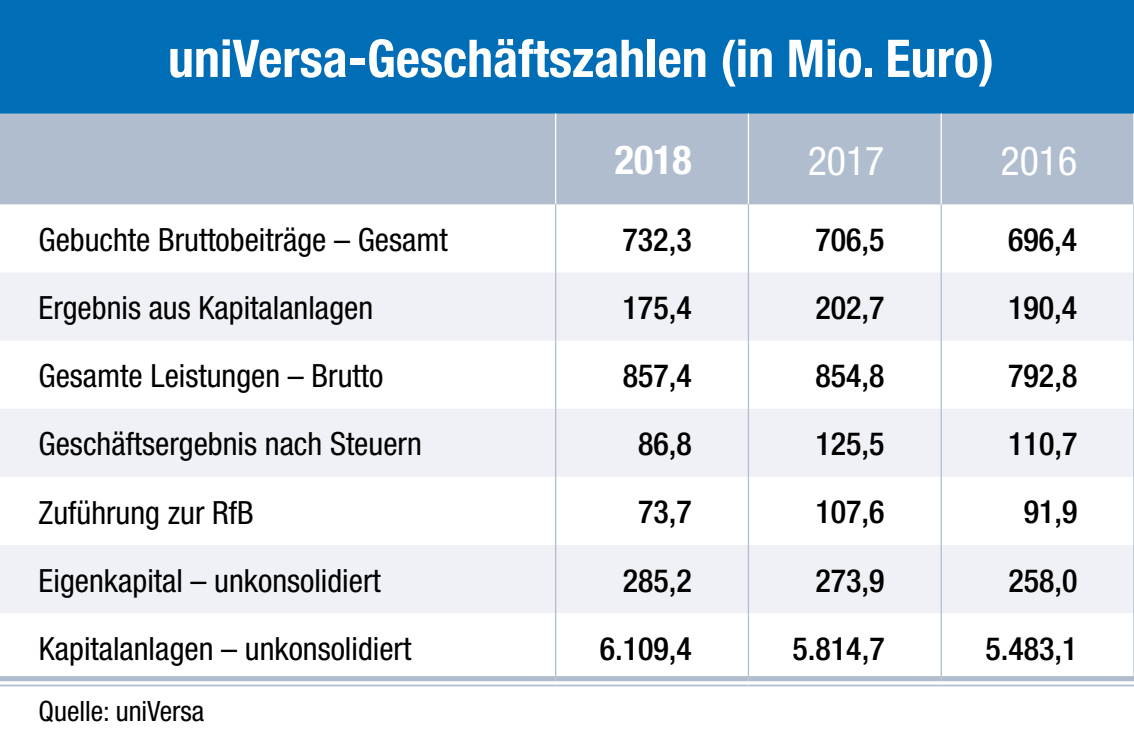
<style>
.page{position:relative;width:1134px;height:738px;background:#fff}
.page>*{position:absolute;margin:0;border:0;box-sizing:border-box;transform-origin:0 0}
.t1{font:700 condensed 52px "Helvetica Neue";color:#fff}
.t2{font:condensed 40px "Helvetica Neue";color:#fff}
.t3{font:700 condensed 40px "Helvetica Neue";color:#fff}
.t4{font:condensed 32px "Helvetica Neue";color:#000}
.t5{font:500 condensed 32px "Helvetica Neue";color:#000}
.t6{font:condensed 28px "Helvetica Neue";color:#000}
</style>
<div class="page">
<div style="left:0;top:0;width:1134px;height:113px;background:#006eb7"></div>
<div style="left:0;top:113px;width:1133px;height:91px;background:#afbdcf"></div>
<svg style="left:0;top:272px;width:1133px;height:340px;fill:#eff1f6"></svg>
<svg style="left:0;top:680px;width:556px;height:2px"></svg>
<svg style="left:556px;top:680px;width:192px;height:2px"></svg>
<svg style="left:748px;top:680px;width:193px;height:2px"></svg>
<svg style="left:941px;top:680px;width:193px;height:2px"></svg>
<hr style="left:555px;top:113px;width:1px;height:91px;background:#fff">
<hr style="left:748px;top:113px;width:1px;height:91px;background:#fff">
<hr style="left:940px;top:113px;width:2px;height:91px;background:#fff">
<div style="left:0;top:675px;width:556px;height:5px;background:#afbdcf"></div>
<hr style="left:0;top:684px;width:556px;height:1px;background:#afbdcf">
<div style="left:556px;top:675px;width:192px;height:5px;background:#afbdcf"></div>
<hr style="left:556px;top:684px;width:192px;height:1px;background:#afbdcf">
<div style="left:748px;top:675px;width:193px;height:5px;background:#afbdcf"></div>
<hr style="left:748px;top:684px;width:193px;height:1px;background:#afbdcf">
<div style="left:941px;top:675px;width:193px;height:5px;background:#afbdcf"></div>
<hr style="left:941px;top:684px;width:193px;height:1px;background:#afbdcf">
<hr style="left:555px;top:204px;width:1px;height:68px;background:#afbdcf">
<hr style="left:748px;top:204px;width:1px;height:68px;background:#afbdcf">
<hr style="left:940px;top:204px;width:2px;height:68px;background:#afbdcf">
<hr style="left:1133px;top:204px;width:1px;height:68px;background:#afbdcf">
<hr style="left:555px;top:272px;width:1px;height:68px;background:#afbdcf">
<hr style="left:748px;top:272px;width:1px;height:68px;background:#afbdcf">
<hr style="left:940px;top:272px;width:2px;height:68px;background:#afbdcf">
<hr style="left:1133px;top:272px;width:1px;height:68px;background:#afbdcf">
<hr style="left:555px;top:340px;width:1px;height:68px;background:#afbdcf">
<hr style="left:748px;top:340px;width:1px;height:68px;background:#afbdcf">
<hr style="left:940px;top:340px;width:2px;height:68px;background:#afbdcf">
<hr style="left:1133px;top:340px;width:1px;height:68px;background:#afbdcf">
<hr style="left:555px;top:408px;width:1px;height:68px;background:#afbdcf">
<hr style="left:748px;top:408px;width:1px;height:68px;background:#afbdcf">
<hr style="left:940px;top:408px;width:2px;height:68px;background:#afbdcf">
<hr style="left:1133px;top:408px;width:1px;height:68px;background:#afbdcf">
<hr style="left:555px;top:476px;width:1px;height:68px;background:#afbdcf">
<hr style="left:748px;top:476px;width:1px;height:68px;background:#afbdcf">
<hr style="left:940px;top:476px;width:2px;height:68px;background:#afbdcf">
<hr style="left:1133px;top:476px;width:1px;height:68px;background:#afbdcf">
<hr style="left:555px;top:544px;width:1px;height:68px;background:#afbdcf">
<hr style="left:748px;top:544px;width:1px;height:68px;background:#afbdcf">
<hr style="left:940px;top:544px;width:2px;height:68px;background:#afbdcf">
<hr style="left:1133px;top:544px;width:1px;height:68px;background:#afbdcf">
<hr style="left:555px;top:612px;width:1px;height:63px;background:#afbdcf">
<hr style="left:748px;top:612px;width:1px;height:63px;background:#afbdcf">
<hr style="left:940px;top:612px;width:2px;height:63px;background:#afbdcf">
<hr style="left:1133px;top:612px;width:1px;height:63px;background:#afbdcf">
<h1 class="t1" style="left:168px;top:27px;width:828px">uniVersa-Geschäftszahlen (in Mio. Euro)</h1>
<p class="t3" style="left:615px;top:136px;width:78px">2018</p>
<p class="t2" style="left:808px;top:137px;width:78px">2017</p>
<p class="t2" style="left:1000px;top:137px;width:78px">2016</p>
<p class="t4" style="left:38px;top:221px;width:411px">Gebuchte Bruttobeiträge – Gesamt</p>
<p class="t5" style="left:623px;top:220px;width:71px">732,3</p>
<p class="t5" style="left:815px;top:220px;width:71px">706,5</p>
<p class="t5" style="left:1008px;top:220px;width:71px">696,4</p>
<p class="t4" style="left:39px;top:289px;width:336px">Ergebnis aus Kapitalanlagen</p>
<p class="t5" style="left:623px;top:288px;width:71px">175,4</p>
<p class="t5" style="left:815px;top:288px;width:71px">202,7</p>
<p class="t5" style="left:1008px;top:288px;width:71px">190,4</p>
<p class="t4" style="left:39px;top:357px;width:346px">Gesamte Leistungen – Brutto</p>
<p class="t5" style="left:623px;top:356px;width:71px">857,4</p>
<p class="t5" style="left:815px;top:356px;width:71px">854,8</p>
<p class="t5" style="left:1008px;top:356px;width:71px">792,8</p>
<p class="t4" style="left:39px;top:425px;width:385px">Geschäftsergebnis nach Steuern</p>
<p class="t5" style="left:638px;top:424px;width:55px">86,8</p>
<p class="t5" style="left:815px;top:424px;width:71px">125,5</p>
<p class="t5" style="left:1008px;top:424px;width:71px">110,7</p>
<p class="t4" style="left:39px;top:493px;width:217px">Zuführung zur RfB</p>
<p class="t5" style="left:638px;top:492px;width:55px">73,7</p>
<p class="t5" style="left:815px;top:492px;width:71px">107,6</p>
<p class="t5" style="left:1024px;top:492px;width:55px">91,9</p>
<p class="t4" style="left:39px;top:561px;width:344px">Eigenkapital – unkonsolidiert</p>
<p class="t5" style="left:623px;top:560px;width:71px">285,2</p>
<p class="t5" style="left:815px;top:560px;width:71px">273,9</p>
<p class="t5" style="left:1008px;top:560px;width:71px">258,0</p>
<p class="t4" style="left:39px;top:629px;width:374px">Kapitalanlagen – unkonsolidiert</p>
<p class="t5" style="left:600px;top:628px;width:94px">6.109,4</p>
<p class="t5" style="left:792px;top:628px;width:94px">5.814,7</p>
<p class="t5" style="left:985px;top:628px;width:94px">5.483,1</p>
<p class="t6" style="left:38px;top:694px;width:167px">Quelle: uniVersa</p>
</div>
